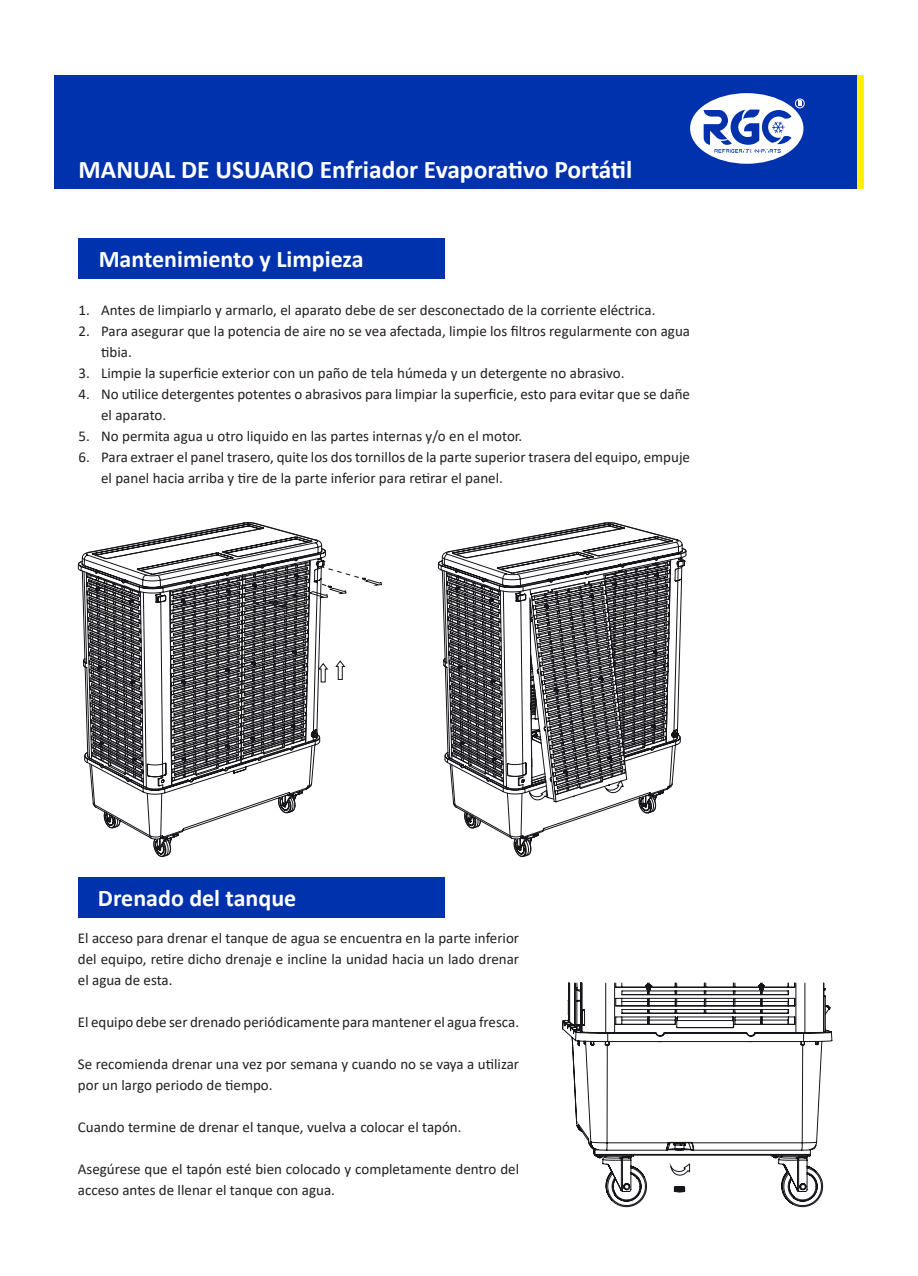
<style>
.page{position:relative;width:918px;height:1276px;background:#fff}
.page>*{position:absolute;margin:0;border:0;box-sizing:border-box;transform-origin:0 0}
.t1{font:700 25.5px "Calibri";color:#fff}
.t2{font:700 24px "Calibri";color:#fff}
.t3{font:15px/21px "Calibri";color:#231f20}
</style>
<div class="page">
<div style="left:857px;top:75px;width:7px;height:114px;background:#fff101"></div>
<div style="left:54px;top:75px;width:803px;height:114px;background:#0032ad"></div>
<svg style="left:690px;top:93px;width:115px;height:71px"></svg>
<div style="left:79px;top:238px;width:366px;height:40px;background:#0032ad"></div>
<div style="left:78px;top:877px;width:366px;height:40px;background:#0032ad"></div>
<svg style="left:78px;top:522px;width:304px;height:335px"></svg>
<svg style="left:438px;top:522px;width:249px;height:265px"></svg>
<svg style="left:445px;top:556px;width:226px;height:284px"></svg>
<svg style="left:562px;top:982px;width:271px;height:225px"></svg>
<svg style="left:669px;top:1159px;width:21px;height:19px"></svg>
<p class="t1" style="left:79px;top:152px;width:555px">MANUAL DE USUARIO Enfriador Evaporativo Portátil</p>
<p class="t2" style="left:99px;top:242px;width:267px">Mantenimiento y Limpieza</p>
<p class="t3" style="left:79px;top:299px;width:578px">1. Antes de limpiarlo y armarlo, el aparato debe de ser desconectado de la corriente eléctrica.</p>
<p class="t3" style="left:101px;top:320px;width:590px;text-indent:-23px">2. Para asegurar que la potencia de aire no se vea afectada, limpie los filtros regularmente con agua tibia.</p>
<p class="t3" style="left:79px;top:362px;width:547px">3. Limpie la superficie exterior con un paño de tela húmeda y un detergente no abrasivo.</p>
<p class="t3" style="left:101px;top:383px;width:590px;text-indent:-23px">4. No utilice detergentes potentes o abrasivos para limpiar la superficie, esto para evitar que se dañe el aparato.</p>
<p class="t3" style="left:79px;top:425px;width:445px">5. No permita agua u otro liquido en las partes internas y/o en el motor.</p>
<p class="t3" style="left:101px;top:446px;width:590px;text-indent:-23px">6. Para extraer el panel trasero, quite los dos tornillos de la parte superior trasera del equipo, empuje el panel hacia arriba y tire de la parte inferior para retirar el panel.</p>
<p class="t2" style="left:98px;top:881px;width:200px">Drenado del tanque</p>
<p class="t3" style="left:78px;top:927px;width:443px;text-align:justify">El acceso para drenar el tanque de agua se encuentra en la parte inferior del equipo, retire dicho drenaje e incline la unidad hacia un lado drenar el agua de esta.</p>
<p class="t3" style="left:78px;top:1011px;width:443px">El equipo debe ser drenado periódicamente para mantener el agua fresca.</p>
<p class="t3" style="left:78px;top:1053px;width:443px">Se recomienda drenar una vez por semana y cuando no se vaya a utilizar por un largo periodo de tiempo.</p>
<p class="t3" style="left:78px;top:1116px;width:385px">Cuando termine de drenar el tanque, vuelva a colocar el tapón.</p>
<p class="t3" style="left:78px;top:1158px;width:443px">Asegúrese que el tapón esté bien colocado y completamente dentro del acceso antes de llenar el tanque con agua.</p>
</div>
